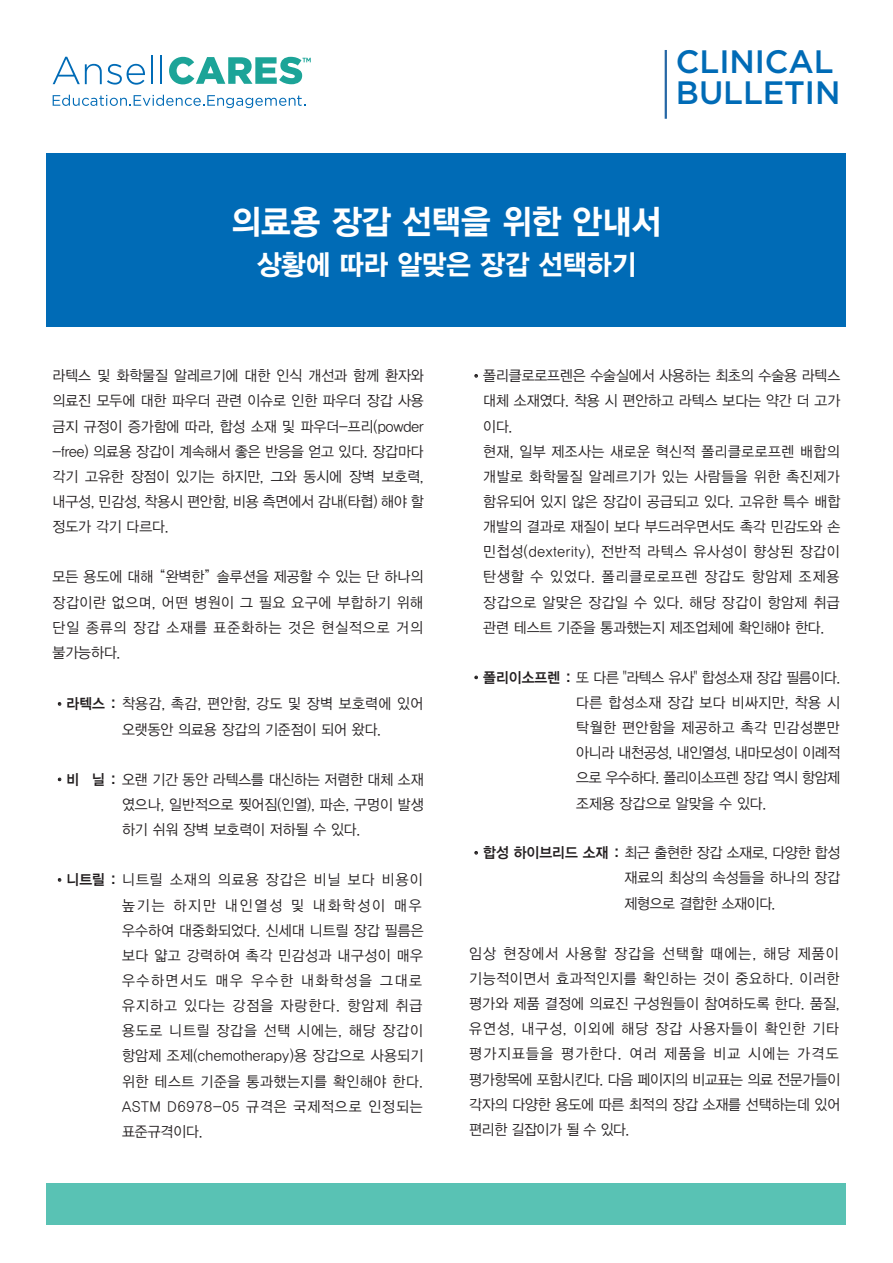
<style>
.page{position:relative;width:893px;height:1263px;background:#fff}
.page>*{position:absolute;margin:0;border:0;box-sizing:border-box;transform-origin:0 0}
.t1{font:34.05px "YDIYGO350";color:#fff;scale:.95 1}
.t2{font:500 32.4px/31px "Gotham";letter-spacing:-.005em;color:#006bb6}
.t3{font:28.05px "YDIYGO350";color:#fff;scale:.95 1}
.t4{font:14.85px/25.2px "YDIYGO320";letter-spacing:.03em;color:#231f20;text-align:justify;scale:.94 1}
.t5{font:14.85px/25.2px "YDIYGO320";letter-spacing:.07em;color:#231f20;scale:.94 1}
.t6{font:14.85px/25.2px "YDIYGO320";letter-spacing:.05em;color:#231f20;scale:.94 1}
.t7{font:14.85px/25.2px "YDIYGO320";letter-spacing:.005em;color:#231f20;scale:.94 1}
.t8{font:14.85px "YDIYGO320";letter-spacing:-.005em;color:#231f20;scale:.94 1}
.t9{font:14.85px "YDIYGO320";letter-spacing:.08em;color:#231f20;scale:.94 1}
.t10{font:14.85px "YDIYGO320";color:#231f20;scale:.94 1}
.s1{font-family:"YDIY Mj O360"}
.s2{font-family:"YDIYGO340"}
</style>
<div class="page">
<div style="left:47px;top:1183px;width:799px;height:42px;background:#59c2b4"></div>
<svg style="left:53px;top:57px;width:92px;height:28px"></svg>
<hr style="left:151px;top:56px;width:2px;height:28px;background:#006bb6">
<hr style="left:160px;top:56px;width:2px;height:28px;background:#006bb6">
<svg style="left:53px;top:95px;width:252px;height:13px"></svg>
<svg style="left:169px;top:57px;width:142px;height:27px"></svg>
<hr style="left:665px;top:50px;width:2px;height:69px;background:#2567a5">
<div style="left:47px;top:154px;width:799px;height:173px;background:#006bb6"></div>
<svg style="left:57px;top:702px;width:5px;height:4px"></svg>
<svg style="left:57px;top:777px;width:5px;height:4px"></svg>
<svg style="left:57px;top:878px;width:5px;height:4px"></svg>
<svg style="left:474px;top:675px;width:4px;height:4px"></svg>
<svg style="left:474px;top:851px;width:4px;height:4px"></svg>
<svg style="left:474px;top:374px;width:4px;height:4px"></svg>
<h2 class="t2" style="left:676px;top:45px;width:166px">CLINICAL<br>BULLETIN</h2>
<h1 class="t1" style="left:232px;top:204px;width:454px">의료용 장갑 선택을 위한 안내서</h1>
<h3 class="t3" style="left:257px;top:250px;width:401px">상황에 따라 알맞은 장갑 선택하기</h3>
<p class="t4" style="left:53px;top:363px;width:396px">라텍스 및 화학물질 알레르기에 대한 인식 개선과 함께 환자와 의료진 모두에 대한 파우더 관련 이슈로 인한 파우더 장갑 사용 금지 규정이 증가함에 따라, 합성 소재 및 파우더-프리(powder -free) 의료용 장갑이 계속해서 좋은 반응을 얻고 있다. 장갑마다 각기 고유한 장점이 있기는 하지만, 그와 동시에 장벽 보호력, 내구성, 민감성, 착용시 편안함, 비용 측면에서 감내(타협) 해야 할 정도가 각기 다르다.</p>
<p class="t4" style="left:53px;top:565px;width:396px">모든 용도에 대해 “완벽한”솔루션을 제공할 수 있는 단 하나의 장갑이란 없으며, 어떤 병원이 그 필요 요구에 부합하기 위해 단일 종류의 장갑 소재를 표준화하는 것은 현실적으로 거의 불가능하다.</p>
<p class="t4" style="left:53px;top:692px;width:396px"><span class="s1">·</span><span class="s2">라텍스 :</span> 착용감, 촉감, 편안함, 강도 및 장벽 보호력에 있어</p>
<p class="t10" style="left:122px;top:721px;width:277px">오랫동안 의료용 장갑의 기준점이 되어 왔다.</p>
<p class="t8" style="left:53px;top:771px;width:396px"><span class="s1">·</span><span class="s2">비 닐 :</span> 오랜 기간 동안 라텍스를 대신하는 저렴한 대체 소재</p>
<p class="t7" style="left:122px;top:792px;width:322px">였으나, 일반적으로 찢어짐(인열), 파손, 구멍이 발생 하기 쉬워 장벽 보호력이 저하될 수 있다.</p>
<p class="t9" style="left:53px;top:872px;width:395px"><span class="s1">·</span><span class="s2">니트릴 :</span> 니트릴 소재의 의료용 장갑은 비닐 보다 비용이</p>
<p class="t5" style="left:122px;top:893px;width:322px">높기는 하지만 내인열성 및 내화학성이 매우 우수하여 대중화되었다. 신세대 니트릴 장갑 필름은 보다 얇고 강력하여 촉각 민감성과 내구성이 매우 우수하면서도 매우 우수한 내화학성을 그대로 유지하고 있다는 강점을 자랑한다. 항암제 취급 용도로 니트릴 장갑을 선택 시에는, 해당 장갑이 항암제 조제(chemotherapy)용 장갑으로 사용되기 위한 테스트 기준을 통과했는지를 확인해야 한다.<br>ASTM D6978-05 규격은 국제적으로 인정되는 표준규격이다.</p>
<p class="t4" style="left:483px;top:363px;width:381px;text-align:left;text-indent:-14px"><span class="s1">·</span>폴리클로로프렌은 수술실에서 사용하는 최초의 수술용 라텍스 대체 소재였다. 착용 시 편안하고 라텍스 보다는 약간 더 고가 이다.<br>현재, 일부 제조사는 새로운 혁신적 폴리클로로프렌 배합의 개발로 화학물질 알레르기가 있는 사람들을 위한 촉진제가 함유되어 있지 않은 장갑이 공급되고 있다. 고유한 특수 배합 개발의 결과로 재질이 보다 부드러우면서도 촉각 민감도와 손 민첩성(dexterity), 전반적 라텍스 유사성이 향상된 장갑이 탄생할 수 있었다. 폴리클로로프렌 장갑도 항암제 조제용 장갑으로 알맞은 장갑일 수 있다. 해당 장갑이 항암제 취급 관련 테스트 기준을 통과했는지 제조업체에 확인해야 한다.</p>
<p class="t4" style="left:576px;top:665px;width:282px;text-indent:-107px"><span class="s1">·</span><span class="s2">폴리이소프렌 :</span> 또 다른 "라텍스 유사" 합성소재 장갑 필름이다. 다른 합성소재 장갑 보다 비싸지만, 착용 시 탁월한 편안함을 제공하고 촉각 민감성뿐만 아니라 내천공성, 내인열성, 내마모성이 이례적 으로 우수하다. 폴리이소프렌 장갑 역시 항암제 조제용 장갑으로 알맞을 수 있다.</p>
<p class="t4" style="left:625px;top:840px;width:231px;text-indent:-155px"><span class="s1">·</span><span class="s2">합성 하이브리드 소재 :</span> 최근 출현한 장갑 소재로, 다양한 합성 재료의 최상의 속성들을 하나의 장갑 제형으로 결합한 소재이다.</p>
<p class="t6" style="left:469px;top:941px;width:396px">임상 현장에서 사용할 장갑을 선택할 때에는, 해당 제품이 기능적이면서 효과적인지를 확인하는 것이 중요하다. 이러한 평가와 제품 결정에 의료진 구성원들이 참여하도록 한다. 품질, 유연성, 내구성, 이외에 해당 장갑 사용자들이 확인한 기타 평가지표들을 평가한다. 여러 제품을 비교 시에는 가격도 평가항목에 포함시킨다. 다음 페이지의 비교표는 의료 전문가들이 각자의 다양한 용도에 따른 최적의 장갑 소재를 선택하는데 있어 편리한 길잡이가 될 수 있다.</p>
</div>
